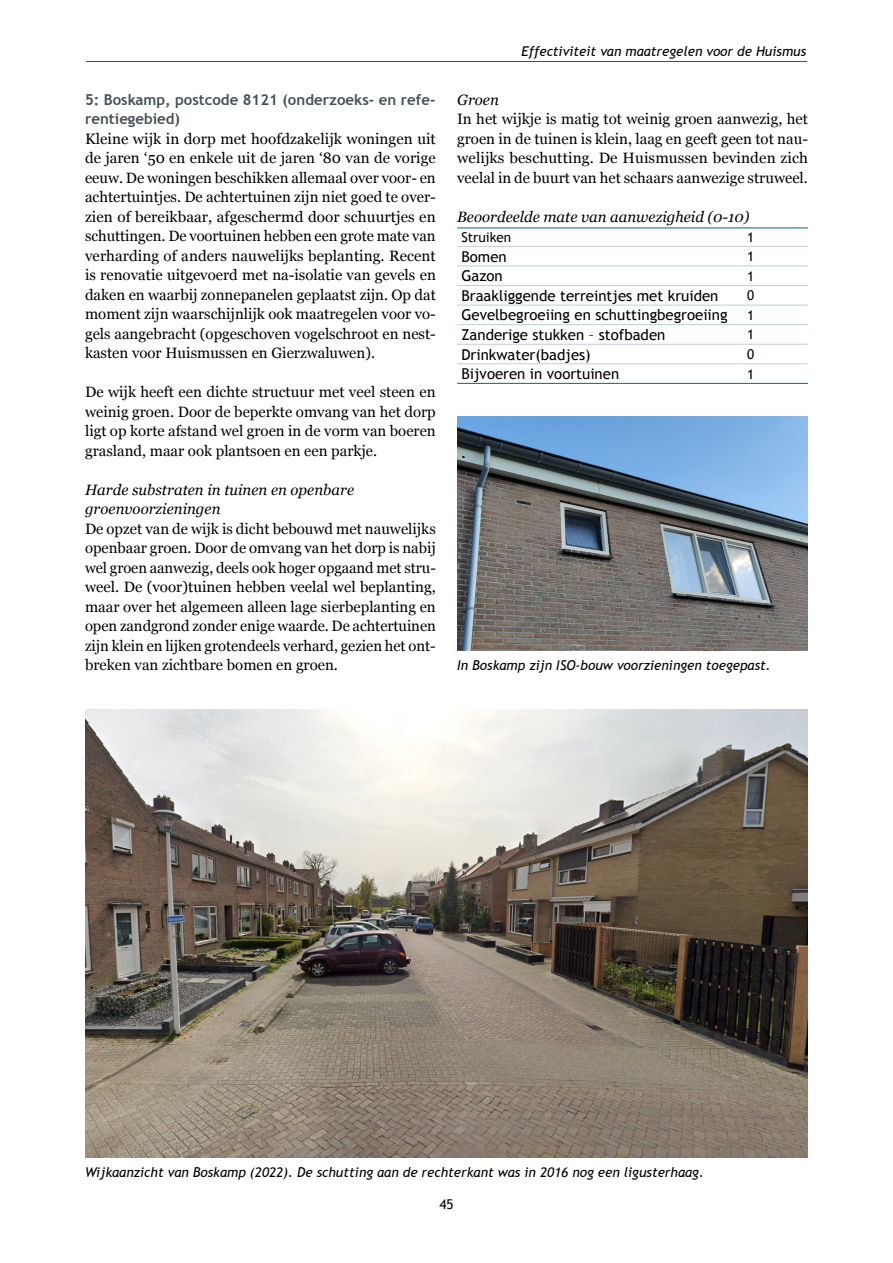
<style>
.page{position:relative;width:893px;height:1263px;background:#fff}
.page>*{position:absolute;margin:0;border:0;box-sizing:border-box;transform-origin:0 0}
.hoofdtekst{font:15px/19.5px "Georgia";color:#000;text-align:justify}
.tabel{font:15px "Trebuchet MS";color:#000}
.subsub{font:italic 15px/19.5px "Georgia";color:#000}
.sub{font:700 15px/19.5px "Trebuchet MS";color:#43525a}
.bij-opschrift{font:italic 13.5px "Trebuchet MS";color:#000}
.tabel-2{font:13.5px "Trebuchet MS";color:#000}
</style>
<div class="page">
<hr style="left:457px;top:246px;width:286px;height:1px;background:#bdd0d8">
<hr style="left:743px;top:246px;width:65px;height:1px;background:#bdd0d8">
<hr style="left:457px;top:266px;width:286px;height:1px;background:#bdd0d8">
<hr style="left:743px;top:266px;width:65px;height:1px;background:#bdd0d8">
<hr style="left:457px;top:285px;width:286px;height:1px;background:#bdd0d8">
<hr style="left:743px;top:285px;width:65px;height:1px;background:#bdd0d8">
<hr style="left:457px;top:305px;width:286px;height:1px;background:#bdd0d8">
<hr style="left:743px;top:305px;width:65px;height:1px;background:#bdd0d8">
<hr style="left:457px;top:324px;width:286px;height:1px;background:#bdd0d8">
<hr style="left:743px;top:324px;width:65px;height:1px;background:#bdd0d8">
<hr style="left:457px;top:344px;width:286px;height:1px;background:#bdd0d8">
<hr style="left:743px;top:344px;width:65px;height:1px;background:#bdd0d8">
<hr style="left:457px;top:363px;width:286px;height:1px;background:#bdd0d8">
<hr style="left:743px;top:363px;width:65px;height:1px;background:#bdd0d8">
<hr style="left:457px;top:228px;width:286px;height:1px;background:#00677d">
<hr style="left:743px;top:228px;width:65px;height:1px;background:#00677d">
<hr style="left:457px;top:383px;width:286px;height:1px;background:#00677d">
<hr style="left:743px;top:383px;width:65px;height:1px;background:#00677d">
<img style="left:85px;top:709px;width:723px;height:449px">
<img style="left:457px;top:417px;width:351px;height:234px">
<hr style="left:86px;top:61px;width:721px;height:1px;background:#00677d">
<h4 class="sub" style="left:85px;top:89px;width:352px">5: Boskamp, postcode 8121 (onderzoeks- en refe&shy;rentiegebied)</h4>
<p class="hoofdtekst" style="left:85px;top:128px;width:352px">Kleine wijk in dorp met hoofdzakelijk woningen uit de jaren ‘50 en enkele uit de jaren ‘80 van de vorige eeuw. De woningen beschikken allemaal over voor- en achtertuintjes. De achtertuinen zijn niet goed te over&shy;zien of bereikbaar, afgeschermd door schuurtjes en schuttingen. De voortuinen hebben een grote mate van verharding of anders nauwelijks beplanting. Recent is renovatie uitgevoerd met na-isolatie van gevels en daken en waarbij zonnepanelen geplaatst zijn. Op dat moment zijn waarschijnlijk ook maatregelen voor vo&shy;gels aangebracht (opgeschoven vogelschroot en nest&shy;kasten voor Huismussen en Gierzwaluwen).</p>
<p class="hoofdtekst" style="left:85px;top:381px;width:352px">De wijk heeft een dichte structuur met veel steen en weinig groen. Door de beperkte omvang van het dorp ligt op korte afstand wel groen in de vorm van boeren grasland, maar ook plantsoen en een parkje.</p>
<h5 class="subsub" style="left:85px;top:479px;width:271px">Harde substraten in tuinen en openbare groenvoorzieningen</h5>
<p class="hoofdtekst" style="left:85px;top:518px;width:352px">De opzet van de wijk is dicht bebouwd met nauwelijks openbaar groen. Door de omvang van het dorp is nabij wel groen aanwezig, deels ook hoger opgaand met stru&shy;weel. De (voor)tuinen hebben veelal wel beplanting, maar over het algemeen alleen lage sierbeplanting en open zandgrond zonder enige waarde. De achtertuinen zijn klein en lijken grotendeels verhard, gezien het ont&shy;breken van zichtbare bomen en groen.</p>
<p class="bij-opschrift" style="left:521px;top:44px;width:286px">Effectiviteit van maatregelen voor de Huismus</p>
<h5 class="subsub" style="left:457px;top:89px;width:43px">Groen</h5>
<p class="hoofdtekst" style="left:457px;top:108px;width:352px">In het wijkje is matig tot weinig groen aanwezig, het groen in de tuinen is klein, laag en geeft geen tot nau&shy;welijks beschutting. De Huismussen bevinden zich veelal in de buurt van het schaars aanwezige struweel.</p>
<h5 class="subsub" style="left:457px;top:206px;width:294px">Beoordeelde mate van aanwezigheid (0-10)</h5>
<p class="tabel-2" style="left:461px;top:229px;width:51px">Struiken</p>
<p class="tabel-2" style="left:747px;top:229px;width:9px">1</p>
<p class="tabel" style="left:461px;top:248px;width:47px">Bomen</p>
<p class="tabel-2" style="left:747px;top:248px;width:9px">1</p>
<p class="tabel" style="left:461px;top:267px;width:43px">Gazon</p>
<p class="tabel-2" style="left:747px;top:268px;width:9px">1</p>
<p class="tabel" style="left:461px;top:287px;width:259px">Braakliggende terreintjes met kruiden</p>
<p class="tabel-2" style="left:747px;top:288px;width:9px">0</p>
<p class="tabel" style="left:461px;top:306px;width:268px">Gevelbegroeiing en schuttingbegroeiing</p>
<p class="tabel-2" style="left:747px;top:307px;width:9px">1</p>
<p class="tabel" style="left:461px;top:326px;width:205px">Zanderige stukken – stofbaden</p>
<p class="tabel-2" style="left:747px;top:327px;width:9px">1</p>
<p class="tabel" style="left:461px;top:345px;width:131px">Drinkwater(badjes)</p>
<p class="tabel-2" style="left:747px;top:346px;width:9px">0</p>
<p class="tabel" style="left:461px;top:365px;width:159px">Bijvoeren in voortuinen</p>
<p class="tabel-2" style="left:747px;top:366px;width:9px">1</p>
<p class="bij-opschrift" style="left:457px;top:657px;width:315px">In Boskamp zijn ISO-bouw voorzieningen toegepast.</p>
<p class="bij-opschrift" style="left:85px;top:1164px;width:620px">Wijkaanzicht van Boskamp (2022). De schutting aan de rechterkant was in 2016 nog een ligusterhaag.</p>
<p class="tabel-2" style="left:439px;top:1196px;width:16px">45</p>
</div>
